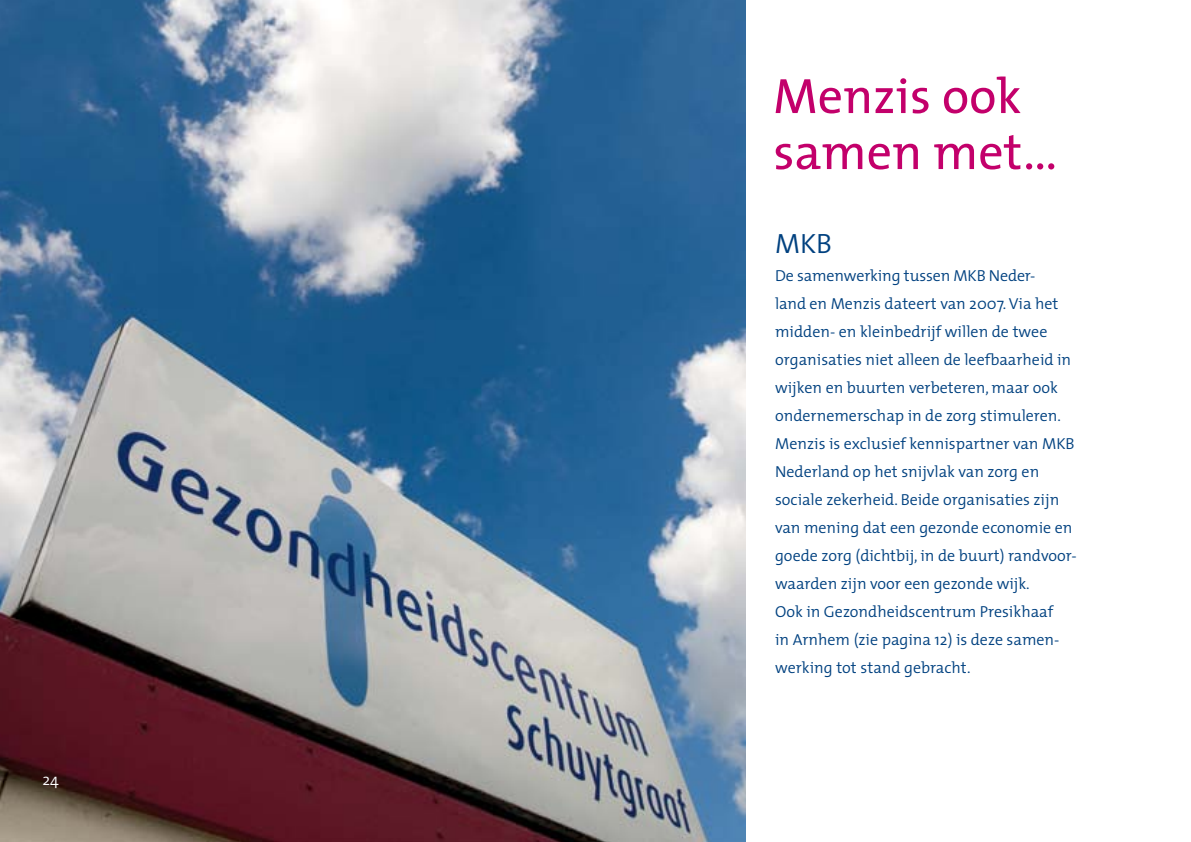
<style>
.page{position:relative;width:1191px;height:842px;background:#fff}
.page>*{position:absolute;margin:0;border:0;box-sizing:border-box;transform-origin:0 0}
.t1{font:50px/56px "The Mix";color:#c3006b}
.t2{font:300 28px "The Mix";color:#004180}
.t3{font:300 16px/28px "The Mix";color:#004180}
.t4{font:300 16px "The Mix";color:#fff}
</style>
<div class="page">
<img style="left:0;top:0;width:746px;height:842px">
<p class="t4" style="left:43px;top:766px;width:18px">24</p>
<h1 class="t1" style="left:773px;top:67px;width:285px">Menzis ook samen met...</h1>
<h2 class="t2" style="left:775px;top:220px;width:59px">MKB</h2>
<p class="t3" style="left:775px;top:261px;width:303px">De samenwerking tussen MKB Neder-<br>land en Menzis dateert van 2007. Via het midden- en kleinbedrijf willen de twee organisaties niet alleen de leefbaarheid in wijken en buurten verbeteren, maar ook ondernemerschap in de zorg stimuleren.<br>Menzis is exclusief kennispartner van MKB Nederland op het snijvlak van zorg en sociale zekerheid. Beide organisaties zijn van mening dat een gezonde economie en goede zorg (dichtbij, in de buurt) randvoor&shy;waarden zijn voor een gezonde wijk.<br>Ook in Gezondheidscentrum Presikhaaf<br>in Arnhem (zie pagina 12) is deze samen&shy;werking tot stand gebracht.</p>
</div>
